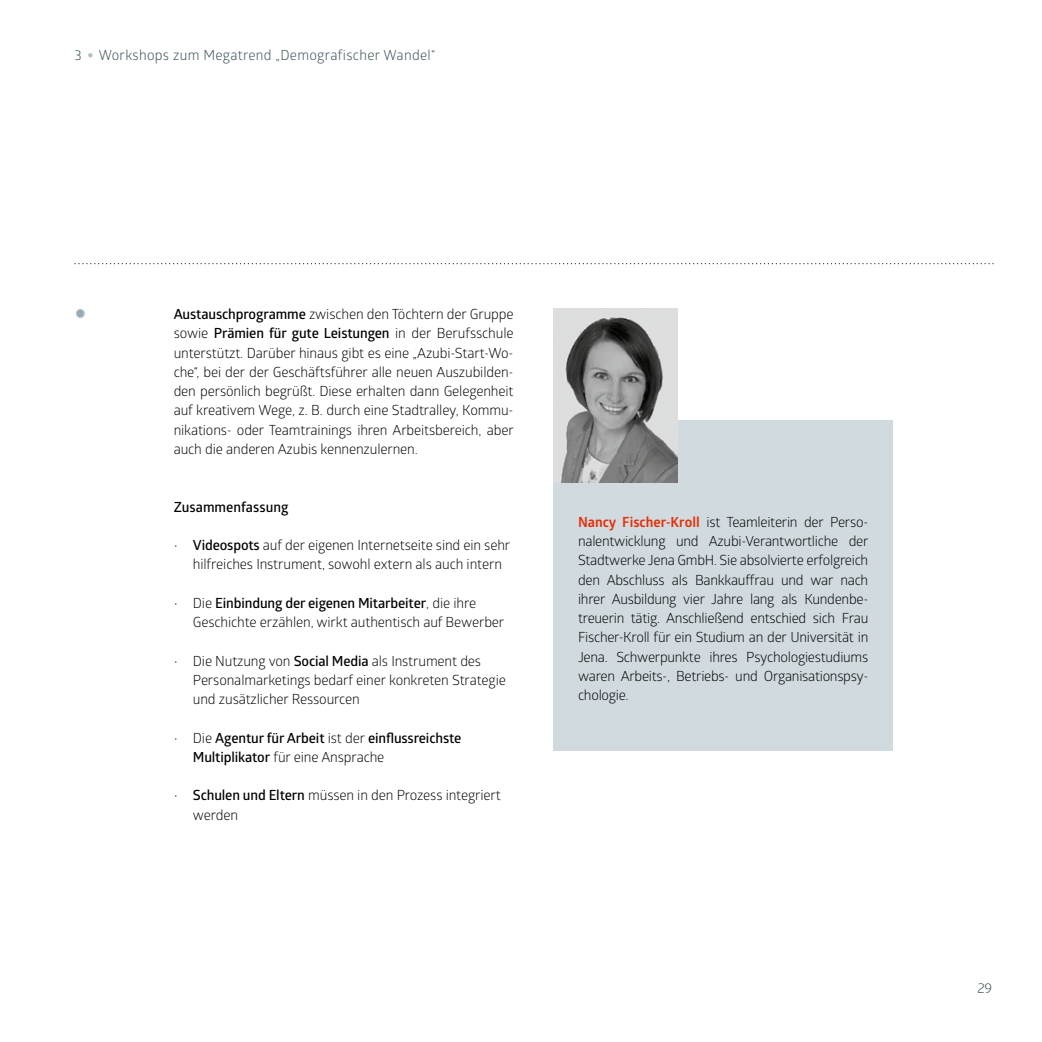
<style>
.page{position:relative;width:1042px;height:1042px;background:#fff}
.page>*{position:absolute;margin:0;border:0;box-sizing:border-box;transform-origin:0 0}
.t1{font:14px/19.2px "Glober";letter-spacing:-.01em;color:#000}
.t2{font:600 14px/19.2px "Glober";letter-spacing:-.01em;color:#000}
.t3{font:14px "Glober";letter-spacing:.02em;color:#334a53}
.s1{font-weight:600}
.s2{font-weight:400}
.s3{font-weight:700;color:#e63009}
</style>
<div class="page">
<img style="left:76px;top:308px;width:9px;height:11px">
<svg style="left:74px;top:263px;width:919px;height:1px"></svg>
<div style="left:553px;top:420px;width:340px;height:330px;background:#d0dadf"></div>
<svg style="left:88px;top:53px;width:5px;height:4px"></svg>
<img style="left:553px;top:308px;width:124px;height:174px">
<p class="t3" style="left:74px;top:45px;width:362px">3 Workshops zum Megatrend „Demografischer Wandel“</p>
<p class="t1" style="left:174px;top:304px;width:342px;text-align:justify"><span class="s1">Austauschprogramme</span> zwischen den Töchtern der Gruppe sowie <span class="s1">Prämien für gute Leistungen</span> in der Berufsschule unterstützt. Darüber hinaus gibt es eine „Azubi-Start-Wo&shy;che“, bei der der Geschäftsführer alle neuen Auszubilden&shy;den persönlich begrüßt. Diese erhalten dann Gelegenheit auf kreativem Wege, z. B. durch eine Stadtralley, Kommu&shy;nikations- oder Teamtrainings ihren Arbeitsbereich, aber auch die anderen Azubis kennenzulernen.</p>
<p class="t2" style="left:174px;top:496px;width:116px">Zusammenfassung</p>
<p class="t1" style="left:193px;top:535px;width:319px;text-indent:-19px">• <span class="s1">Videospots</span> auf der eigenen Internetseite sind ein sehr hilfreiches Instrument, sowohl extern als auch intern</p>
<p class="t1" style="left:193px;top:592px;width:313px;text-indent:-19px">• Die <span class="s1">Einbindung der eigenen Mitarbeiter</span>, die ihre<br>Geschichte erzählen, wirkt authentisch auf Bewerber</p>
<p class="t1" style="left:193px;top:650px;width:314px;text-indent:-19px">• Die Nutzung von <span class="s1">Social Media</span> als Instrument des<br>Personalmarketings bedarf einer konkreten Strategie und zusätzlicher Ressourcen</p>
<p class="t2" style="left:193px;top:727px;width:270px;text-indent:-19px"><span class="s2">• Die</span> Agentur für Arbeit <span class="s2">ist der</span> einflussreichste<br>Multiplikator <span class="s2">für eine Ansprache</span></p>
<p class="t1" style="left:193px;top:785px;width:309px;text-indent:-19px">• <span class="s1">Schulen und Eltern</span> müssen in den Prozess integriert werden</p>
<p class="t1" style="left:578px;top:512px;width:292px;text-align:justify"><span class="s3">Nancy Fischer-Kroll</span> ist Teamleiterin der Perso&shy;nalentwicklung und Azubi-Verantwortliche der Stadtwerke Jena GmbH. Sie absolvierte erfolgreich den Abschluss als Bankkauffrau und war nach ihrer Ausbildung vier Jahre lang als Kundenbe&shy;treuerin tätig. Anschließend entschied sich Frau Fischer-Kroll für ein Studium an der Universität in Jena. Schwerpunkte ihres Psychologiestudiums waren Arbeits-, Betriebs- und Organisationspsy&shy;chologie.</p>
<p class="t3" style="left:977px;top:978px;width:16px">29</p>
</div>
